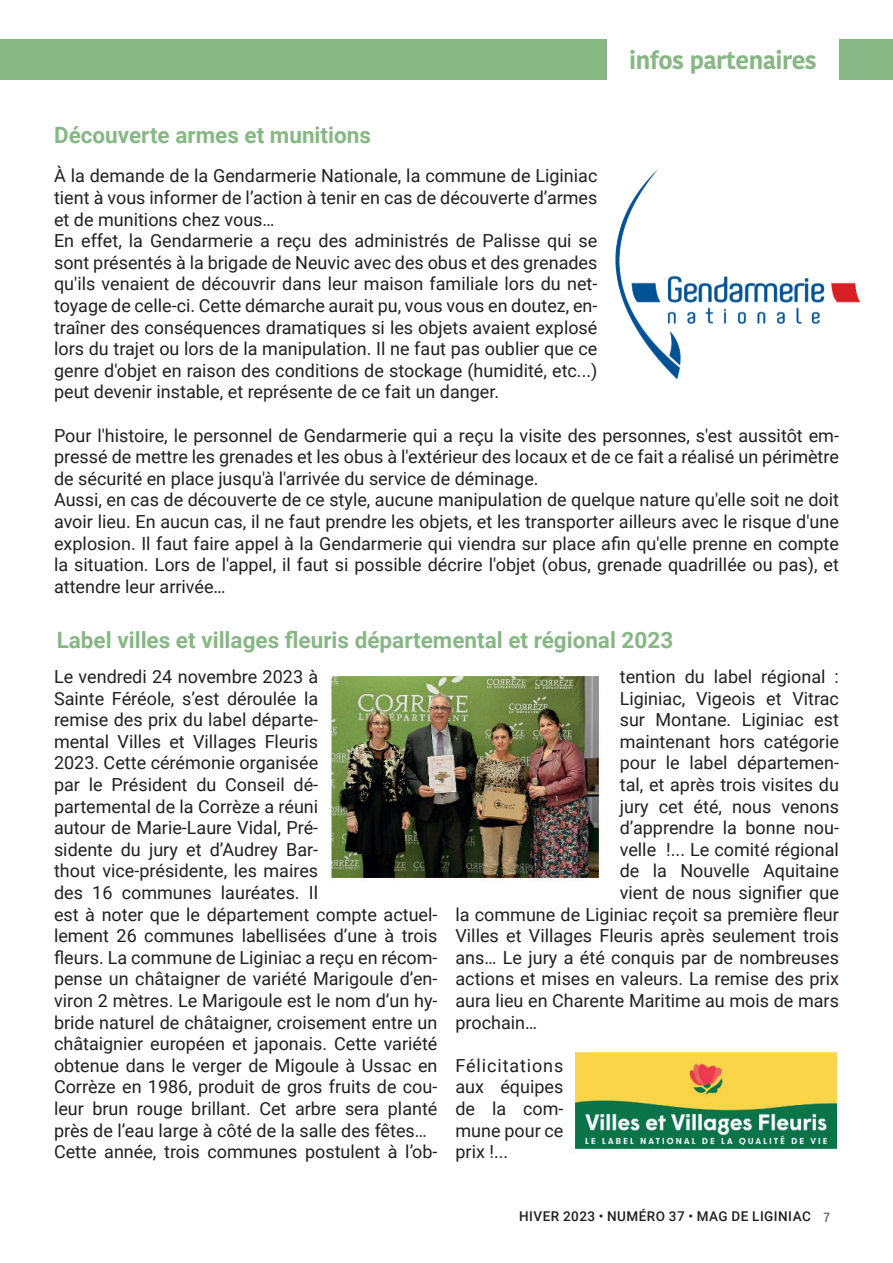
<style>
.page{position:relative;width:893px;height:1263px;background:#fff}
.page>*{position:absolute;margin:0;border:0;box-sizing:border-box;transform-origin:0 0}
.t1{font:700 24px "Kohinoor Bangla";letter-spacing:-.02em;color:#87b785}
.t2{font:700 22.5px "Roboto";color:#87b785}
.t3{font:18px/21.6px "Roboto";color:#231f20}
.t4{font:500 13.5px "Roboto";letter-spacing:.035em;color:#231f20}
.s1{font-family:"Kohinoor Bangla";color:#636366}
</style>
<div class="page">
<div style="left:0;top:39px;width:893px;height:41px;background:#87b785"></div>
<div style="left:607px;top:22px;width:232px;height:68px;background:#fff"></div>
<img style="left:615px;top:169px;width:246px;height:210px">
<img style="left:331px;top:676px;width:268px;height:205px">
<img style="left:573px;top:1052px;width:265px;height:97px">
<p class="t2" style="left:54px;top:119px;width:318px">Découverte armes et munitions</p>
<h1 class="t1" style="left:629px;top:39px;width:189px">infos partenaires</h1>
<p class="t3" style="left:54px;top:165px;width:545px">À la demande de la Gendarmerie Nationale, la commune de Liginiac tient à vous informer de l’action à tenir en cas de découverte d’armes et de munitions chez vous…<br>En effet, la Gendarmerie a reçu des administrés de Palisse qui se sont présentés à la brigade de Neuvic avec des obus et des grenades qu'ils venaient de découvrir dans leur maison familiale lors du net&shy;toyage de celle-ci. Cette démarche aurait pu, vous vous en doutez, en&shy;traîner des conséquences dramatiques si les objets avaient explosé lors du trajet ou lors de la manipulation. Il ne faut pas oublier que ce genre d'objet en raison des conditions de stockage (humidité, etc...) peut devenir instable, et représente de ce fait un danger.</p>
<p class="t3" style="left:54px;top:424px;width:786px">Pour l'histoire, le personnel de Gendarmerie qui a reçu la visite des personnes, s'est aussitôt em&shy;pressé de mettre les grenades et les obus à l'extérieur des locaux et de ce fait a réalisé un périmètre de sécurité en place jusqu'à l'arrivée du service de déminage.<br>Aussi, en cas de découverte de ce style, aucune manipulation de quelque nature qu'elle soit ne doit avoir lieu. En aucun cas, il ne faut prendre les objets, et les transporter ailleurs avec le risque d'une explosion. Il faut faire appel à la Gendarmerie qui viendra sur place afin qu'elle prenne en compte la situation. Lors de l'appel, il faut si possible décrire l'objet (obus, grenade quadrillée ou pas), et attendre leur arrivée…</p>
<p class="t2" style="left:57px;top:625px;width:618px">Label villes et villages fleuris départemental et régional 2023</p>
<p class="t3" style="left:54px;top:665px;width:385px">Le vendredi 24 novembre 2023 à<br>Sainte Féréole, s’est déroulée la<br>remise des prix du label départe-<br>mental Villes et Villages Fleuris<br>2023. Cette cérémonie organisée<br>par le Président du Conseil dé-<br>partemental de la Corrèze a réuni<br>autour de Marie-Laure Vidal, Pré-<br>sidente du jury et d’Audrey Bar-<br>thout vice-présidente, les maires<br>des 16 communes lauréates. Il<br>est à noter que le département compte actuel&shy;lement 26 communes labellisées d’une à trois fleurs. La commune de Liginiac a reçu en récom&shy;pense un châtaigner de variété Marigoule d’en&shy;viron 2 mètres. Le Marigoule est le nom d’un hy&shy;bride naturel de châtaigner, croisement entre un châtaignier européen et japonais. Cette variété obtenue dans le verger de Migoule à Ussac en Corrèze en 1986, produit de gros fruits de cou&shy;leur brun rouge brillant. Cet arbre sera planté près de l’eau large à côté de la salle des fêtes… Cette année, trois communes postulent à l’ob-</p>
<p class="t3" style="left:620px;top:665px;width:221px">tention du label régional :</p>
<p class="t3" style="left:620px;top:687px;width:221px">Liginiac, Vigeois et Vitrac</p>
<p class="t3" style="left:620px;top:708px;width:221px">sur Montane. Liginiac est</p>
<p class="t3" style="left:620px;top:730px;width:221px">maintenant hors catégorie</p>
<p class="t3" style="left:620px;top:751px;width:221px">pour le label départemen-</p>
<p class="t3" style="left:620px;top:773px;width:221px">tal, et après trois visites du</p>
<p class="t3" style="left:620px;top:795px;width:221px">jury cet été, nous venons</p>
<p class="t3" style="left:620px;top:816px;width:221px">d’apprendre la bonne nou-</p>
<p class="t3" style="left:620px;top:838px;width:221px">velle !... Le comité régional</p>
<p class="t3" style="left:620px;top:859px;width:221px">de la Nouvelle Aquitaine</p>
<p class="t3" style="left:620px;top:881px;width:221px">vient de nous signifier que</p>
<p class="t3" style="left:455px;top:903px;width:385px">la commune de Liginiac reçoit sa première fleur</p>
<p class="t3" style="left:455px;top:924px;width:385px">Villes et Villages Fleuris après seulement trois</p>
<p class="t3" style="left:455px;top:946px;width:385px">ans… Le jury a été conquis par de nombreuses</p>
<p class="t3" style="left:455px;top:967px;width:385px">actions et mises en valeurs. La remise des prix</p>
<p class="t3" style="left:455px;top:989px;width:385px">aura lieu en Charente Maritime au mois de mars</p>
<p class="t3" style="left:455px;top:1011px;width:83px">prochain…</p>
<p class="t3" style="left:455px;top:1054px;width:109px;text-align:justify">Félicitations aux équipes de la com&shy;mune pour ce prix !...</p>
<p class="t4" style="left:519px;top:1207px;width:312px">HIVER 2023 • NUMÉRO 37 • MAG DE LIGINIAC <span class="s1">7</span></p>
</div>
